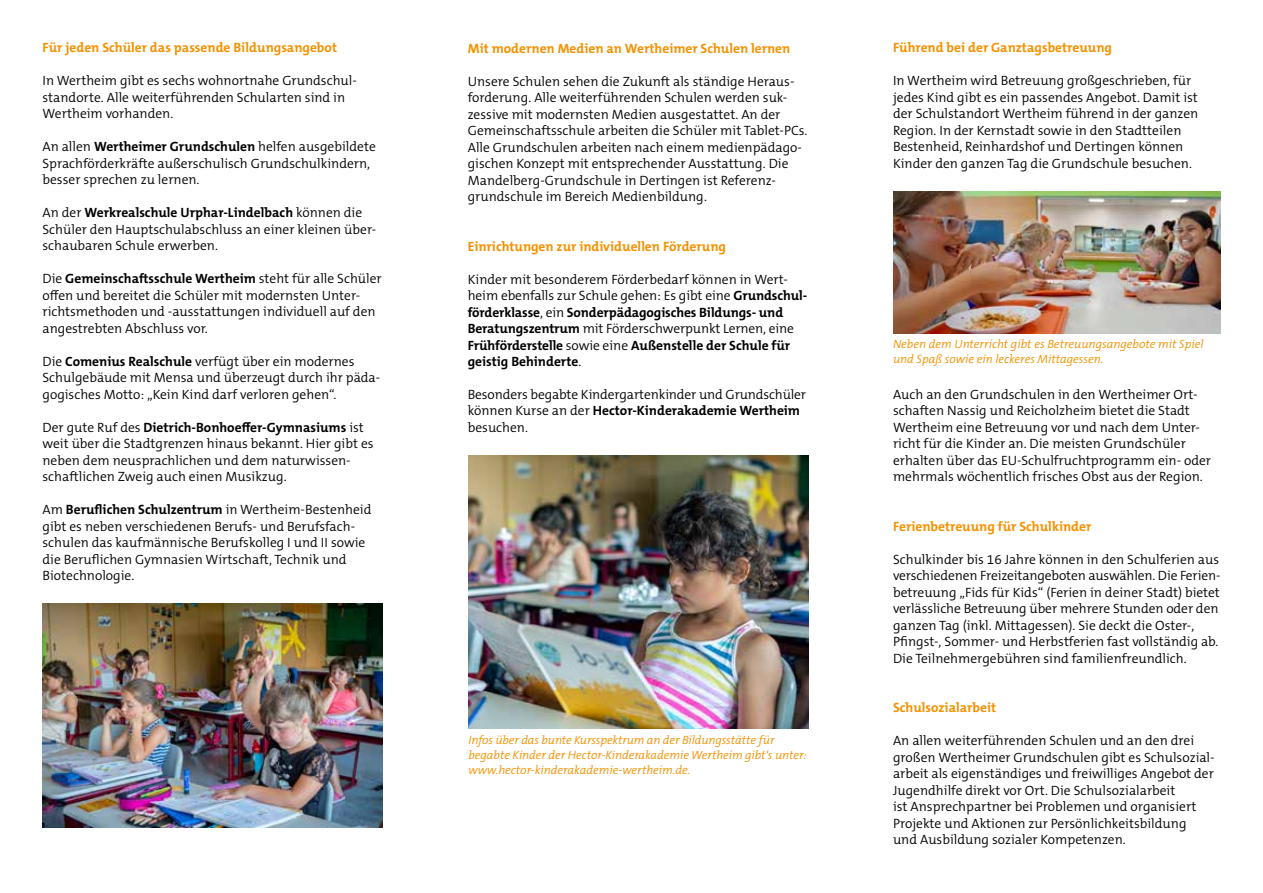
<style>
.page{position:relative;width:1263px;height:893px;background:#fff}
.page>*{position:absolute;margin:0;border:0;box-sizing:border-box;transform-origin:0 0}
.t1{font:300 13.5px/16.5px "The Mix B W4";color:#000}
.t2{font:700 13.5px/16.5px "The Mix B W7";color:#000}
.t3{font:700 13.5px "The Mix B W7";color:#f39100}
.t4{font:italic 300 12px/15px "The Mix B W4";color:#f39100}
.s1{font-family:"The Mix B W7";font-weight:700}
.s2{font-family:"The Mix B W4";font-weight:300}
</style>
<div class="page">
<img style="left:43px;top:604px;width:340px;height:224px">
<img style="left:893px;top:191px;width:327px;height:142px">
<img style="left:468px;top:455px;width:341px;height:273px">
<p class="t3" style="left:43px;top:39px;width:296px">Für jeden Schüler das passende Bildungsangebot</p>
<p class="t1" style="left:43px;top:73px;width:316px">In Wertheim gibt es sechs wohnortnahe Grundschul&shy;standorte. Alle weiterführenden Schularten sind in<br>Wertheim vorhanden.</p>
<p class="t1" style="left:43px;top:139px;width:335px">An allen <span class="s1">Wertheimer Grundschulen</span> helfen ausgebildete<br>Sprachförderkräfte außerschulisch Grundschulkindern, besser sprechen zu lernen.</p>
<p class="t2" style="left:43px;top:205px;width:321px"><span class="s2">An der</span> Werkrealschule Urphar-Lindelbach <span class="s2">können die</span></p>
<p class="t1" style="left:43px;top:221px;width:335px">Schüler den Hauptschulabschluss an einer kleinen über&shy;schaubaren Schule erwerben.</p>
<p class="t2" style="left:43px;top:271px;width:341px"><span class="s2">Die</span> Gemeinschaftsschule Wertheim <span class="s2">steht für alle Schüler</span></p>
<p class="t1" style="left:43px;top:287px;width:335px">offen und bereitet die Schüler mit modernsten Unter&shy;richtsmethoden und -ausstattungen individuell auf den angestrebten Abschluss vor.</p>
<p class="t1" style="left:43px;top:353px;width:339px">Die <span class="s1">Comenius Realschule</span> verfügt über ein modernes<br>Schulgebäude mit Mensa und überzeugt durch ihr päda&shy;gogisches Motto: „Kein Kind darf verloren gehen“.</p>
<p class="t2" style="left:43px;top:419px;width:323px"><span class="s2">Der gute Ruf des</span> Dietrich-Bonhoeffer-Gymnasiums <span class="s2">ist</span></p>
<p class="t1" style="left:43px;top:436px;width:333px">weit über die Stadtgrenzen hinaus bekannt. Hier gibt es neben dem neusprachlichen und dem naturwissen&shy;schaftlichen Zweig auch einen Musikzug.</p>
<p class="t1" style="left:43px;top:502px;width:330px">Am <span class="s1">Beruflichen Schulzentrum</span> in Wertheim-Bestenheid gibt es neben verschiedenen Berufs- und Berufsfach&shy;schulen das kaufmännische Berufskolleg I und II sowie die Beruflichen Gymnasien Wirtschaft, Technik und Biotechnologie.</p>
<p class="t3" style="left:468px;top:39px;width:324px">Mit modernen Medien an Wertheimer Schulen lernen</p>
<p class="t1" style="left:468px;top:73px;width:341px">Unsere Schulen sehen die Zukunft als ständige Heraus&shy;forderung. Alle weiterführenden Schulen werden suk&shy;zessive mit modernsten Medien ausgestattet. An der Gemeinschaftsschule arbeiten die Schüler mit Tablet-PCs.<br>Alle Grundschulen arbeiten nach einem medienpädago&shy;gischen Konzept mit entsprechender Ausstattung. Die Mandelberg-Grundschule in Dertingen ist Referenz&shy;grundschule im Bereich Medienbildung.</p>
<p class="t3" style="left:468px;top:237px;width:260px">Einrichtungen zur individuellen Förderung</p>
<p class="t1" style="left:468px;top:271px;width:341px">Kinder mit besonderem Förderbedarf können in Wert&shy;heim ebenfalls zur Schule gehen: Es gibt eine <span class="s1">Grundschul-</span></p>
<p class="t2" style="left:468px;top:304px;width:317px">förderklasse<span class="s2">, ein</span> Sonderpädagogisches Bildungs- und</p>
<p class="t1" style="left:468px;top:320px;width:328px"><span class="s1">Beratungszentrum</span> mit Förderschwerpunkt Lernen, eine</p>
<p class="t2" style="left:468px;top:337px;width:324px">Frühförderstelle <span class="s2">sowie eine</span> Außenstelle der Schule für geistig Behinderte<span class="s2">.</span></p>
<p class="t1" style="left:468px;top:386px;width:340px">Besonders begabte Kindergartenkinder und Grundschüler</p>
<p class="t2" style="left:468px;top:403px;width:334px"><span class="s2">können Kurse an der</span> Hector-Kinderakademie Wertheim</p>
<p class="t1" style="left:468px;top:419px;width:62px">besuchen.</p>
<p class="t4" style="left:468px;top:733px;width:340px">Infos über das bunte Kursspektrum an der Bildungsstätte für begabte Kinder der Hector-Kinderakademie Wertheim gibt‘s unter: www.hector-kinderakademie-wertheim.de.</p>
<p class="t3" style="left:893px;top:39px;width:221px">Führend bei der Ganztagsbetreuung</p>
<p class="t1" style="left:893px;top:73px;width:307px">In Wertheim wird Betreuung großgeschrieben, für jedes Kind gibt es ein passendes Angebot. Damit ist der Schulstandort Wertheim führend in der ganzen Region. In der Kernstadt sowie in den Stadtteilen Bestenheid, Reinhardshof und Dertingen können Kinder den ganzen Tag die Grundschule besuchen.</p>
<p class="t4" style="left:893px;top:337px;width:312px">Neben dem Unterricht gibt es Betreuungsangebote mit Spiel und Spaß sowie ein leckeres Mittagessen.</p>
<p class="t1" style="left:893px;top:386px;width:320px">Auch an den Grundschulen in den Wertheimer Ort&shy;schaften Nassig und Reicholzheim bietet die Stadt Wertheim eine Betreuung vor und nach dem Unter&shy;richt für die Kinder an. Die meisten Grundschüler erhalten über das EU-Schulfruchtprogramm ein- oder mehrmals wöchentlich frisches Obst aus der Region.</p>
<p class="t3" style="left:893px;top:518px;width:200px">Ferienbetreuung für Schulkinder</p>
<p class="t1" style="left:893px;top:551px;width:329px">Schulkinder bis 16 Jahre können in den Schulferien aus verschiedenen Freizeitangeboten auswählen. Die Ferien&shy;betreuung „Fids für Kids“ (Ferien in deiner Stadt) bietet verlässliche Betreuung über mehrere Stunden oder den ganzen Tag (inkl. Mittagessen). Sie deckt die Oster-, Pfingst-, Sommer- und Herbstferien fast vollständig ab.<br>Die Teilnehmergebühren sind familienfreundlich.</p>
<p class="t3" style="left:893px;top:699px;width:105px">Schulsozialarbeit</p>
<p class="t1" style="left:893px;top:733px;width:323px">An allen weiterführenden Schulen und an den drei großen Wertheimer Grundschulen gibt es Schulsozial&shy;arbeit als eigenständiges und freiwilliges Angebot der Jugendhilfe direkt vor Ort. Die Schulsozialarbeit<br>ist Ansprechpartner bei Problemen und organisiert Projekte und Aktionen zur Persönlichkeitsbildung<br>und Ausbildung sozialer Kompetenzen.</p>
</div>
